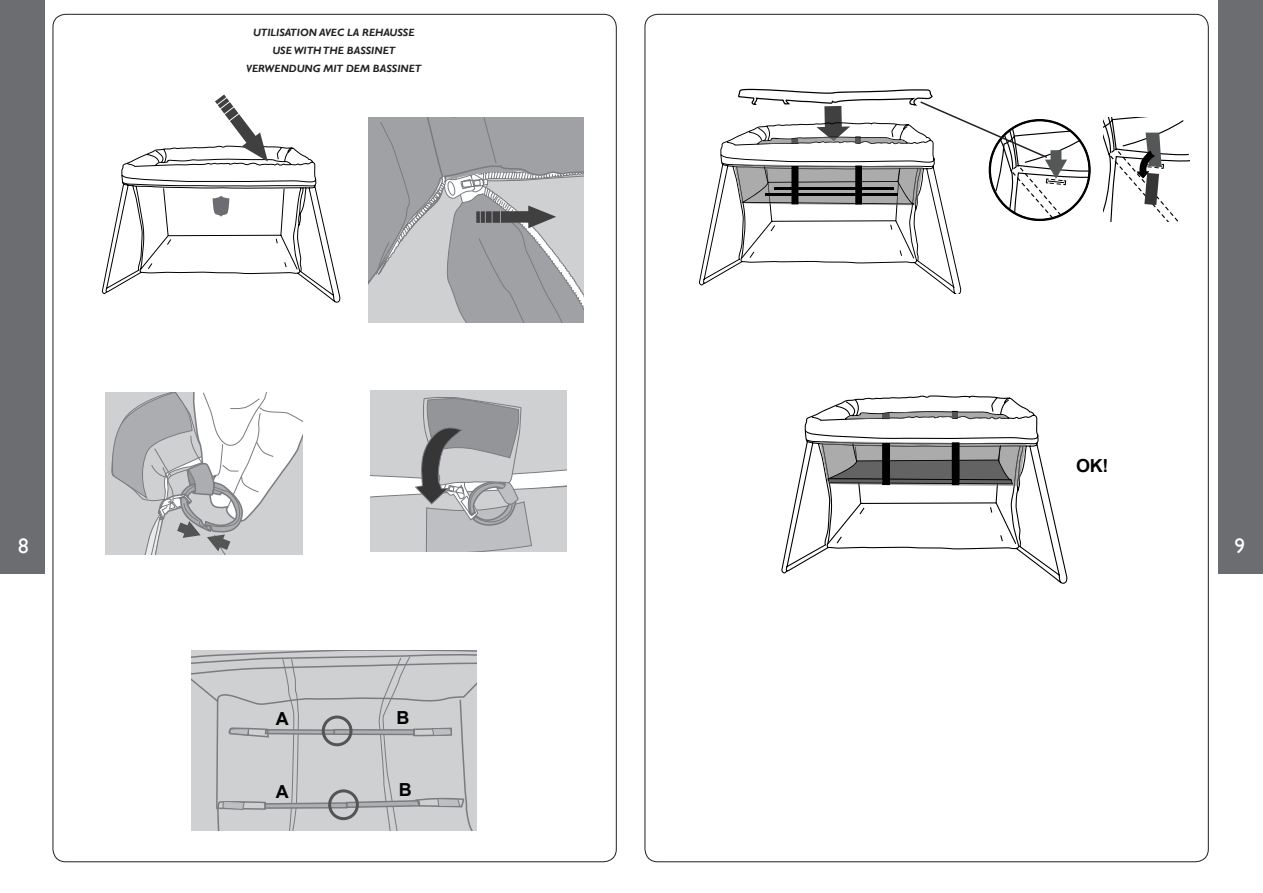
<style>
.page{position:relative;width:1263px;height:893px;background:#fff}
.page>*{position:absolute;margin:0;border:0;box-sizing:border-box;transform-origin:0 0}
.t1{font:21px "Gill Sans";color:#fff}
.Intro{font:700 18px "Arial";color:#030303}
.TITRES{font:italic 700 10.5px "Gill Sans";color:#231f20}
</style>
<div class="page">
<div style="left:0;top:0;width:45px;height:574px;background:#6c6d70"></div>
<div style="left:1218px;top:0;width:45px;height:574px;background:#6c6d70"></div>
<svg style="left:106px;top:393px;width:196px;height:161px"></svg>
<svg style="left:371px;top:390px;width:195px;height:162px;background:#bdbec0"></svg>
<svg style="left:102px;top:94px;width:239px;height:209px"></svg>
<svg style="left:369px;top:117px;width:215px;height:205px;background:#acadb0"></svg>
<svg style="left:191px;top:651px;width:286px;height:180px;background:#c8cacc"></svg>
<svg style="left:216px;top:656px;width:249px;height:175px;background:#c5c6c9"></svg>
<svg style="left:699px;top:89px;width:390px;height:204px"></svg>
<svg style="left:1103px;top:118px;width:87px;height:104px"></svg>
<svg style="left:781px;top:395px;width:286px;height:189px"></svg>
<svg style="left:846px;top:411px;width:162px;height:8px"></svg>
<svg style="left:819px;top:441px;width:207px;height:103px"></svg>
<p class="TITRES" style="left:253px;top:26px;width:7px">UTILISATION</p>
<p class="TITRES" style="left:319px;top:26px;width:58px">AVEC LA REHAUSSE</p>
<p class="TITRES" style="left:272px;top:44px;width:8px">USE</p>
<p class="TITRES" style="left:294px;top:44px;width:17px">WITH</p>
<p class="TITRES" style="left:323px;top:44px;width:8px">THE</p>
<p class="TITRES" style="left:347px;top:44px;width:15px">BASSINET</p>
<p class="TITRES" style="left:246px;top:62px;width:141px">VERWENDUNG MIT DEM BASSINET</p>
<p class="Intro" style="left:1076px;top:453px;width:34px">OK!</p>
<p class="t1" style="left:18px;top:533px;width:12px">8</p>
<p class="t1" style="left:1234px;top:533px;width:12px">9</p>
<p class="Intro" style="left:276px;top:706px;width:14px">A</p>
<p class="Intro" style="left:396px;top:705px;width:14px">B</p>
<p class="Intro" style="left:276px;top:779px;width:14px">A</p>
<p class="Intro" style="left:399px;top:776px;width:14px">B</p>
</div>
